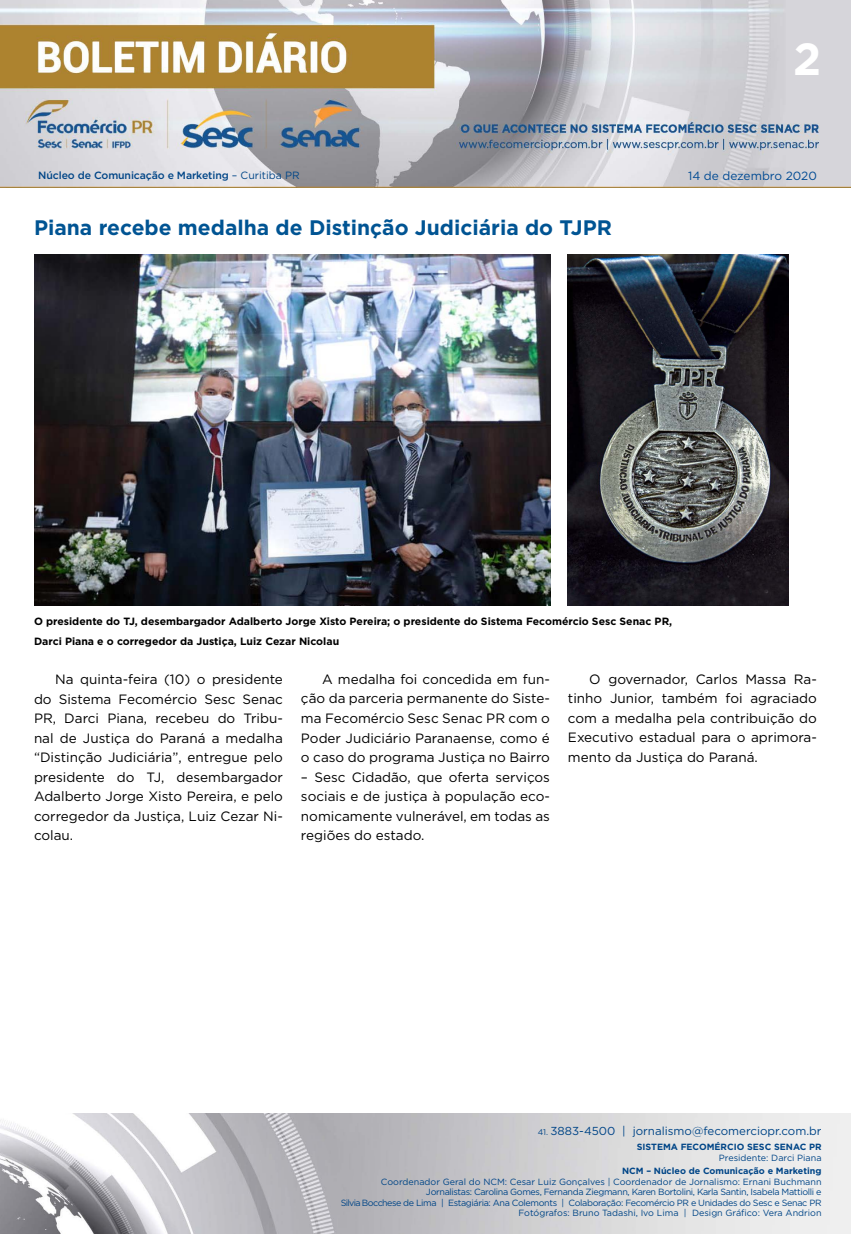
<style>
.page{position:relative;width:851px;height:1234px;background:#fff}
.page>*{position:absolute;margin:0;border:0;box-sizing:border-box;transform-origin:0 0}
.t1{font:700 45px "Gotham";color:#fff}
.t2{font:700 21px "Gotham";color:#005493}
.t3{font:13.5px/19.5px "Gotham";color:#000;text-align:justify}
.t4{font:11.85px "Gotham";color:#004a93}
.t5{font:11.55px "Gotham";color:#004587}
.t6{font:700 10.5px/19.5px "Gotham";color:#000}
.t7{font:500 10.5px "Gotham";letter-spacing:-.01em;color:#004587}
.t8{font:9px/10.5px "Gotham";letter-spacing:-.04em;color:#004587;text-align:right}
.t9{font:700 9px "Gotham";color:#004587}
.t10{font:9px "Gotham";color:#004587}
.s1{font-weight:400}
.s2{font-size:8.25px}
</style>
<div class="page">
<img style="left:0;top:0;width:850px;height:188px">
<img style="left:0;top:1113px;width:850px;height:120px">
<img style="left:567px;top:255px;width:221px;height:351px">
<img style="left:34px;top:255px;width:516px;height:351px">
<h1 class="t1" style="left:793px;top:29px;width:30px">2</h1>
<p class="t7" style="left:38px;top:168px;width:263px">Núcleo de Comunicação e Marketing <span class="s1">– Curitiba PR</span></p>
<p class="t4" style="left:688px;top:168px;width:130px">14 de dezembro 2020</p>
<h2 class="t2" style="left:34px;top:214px;width:579px">Piana recebe medalha de Distinção Judiciária do TJPR</h2>
<p class="t6" style="left:34px;top:611px;width:639px">O presidente do TJ, desembargador Adalberto Jorge Xisto Pereira; o presidente do Sistema Fecomércio Sesc Senac PR,<br>Darci Piana e o corregedor da Justiça, Luiz Cezar Nicolau</p>
<p class="t3" style="left:34px;top:669px;width:250px;text-indent:21px">Na quinta-feira (10) o presidente do Sistema Fecomércio Sesc Senac PR, Darci Piana, recebeu do Tribu&shy;nal de Justiça do Paraná a medalha “Distinção Judiciária”, entregue pelo presidente do TJ, desembargador Adalberto Jorge Xisto Pereira, e pelo corregedor da Justiça, Luiz Cezar Ni&shy;colau.</p>
<p class="t3" style="left:301px;top:669px;width:250px;text-indent:21px">A medalha foi concedida em fun&shy;ção da parceria permanente do Siste&shy;ma Fecomércio Sesc Senac PR com o Poder Judiciário Paranaense, como é o caso do programa Justiça no Bairro</p>
<p class="t3" style="left:301px;top:766px;width:250px">– Sesc Cidadão, que oferta serviços sociais e de justiça à população eco&shy;nomicamente vulnerável, em todas as regiões do estado.</p>
<p class="t3" style="left:568px;top:669px;width:250px;text-indent:21px">O governador, Carlos Massa Ra&shy;tinho Junior, também foi agraciado com a medalha pela contribuição do Executivo estadual para o aprimora&shy;mento da Justiça do Paraná.</p>
<p class="t5" style="left:537px;top:1123px;width:285px"><span class="s2">41.</span> 3883-4500 | jornalismo@fecomerciopr.com.br</p>
<p class="t9" style="left:636px;top:1140px;width:186px">SISTEMA FECOMÉRCIO SESC SENAC PR</p>
<p class="t10" style="left:718px;top:1151px;width:104px">Presidente: Darci Piana</p>
<p class="t9" style="left:622px;top:1164px;width:201px">NCM – Núcleo de Comunicação e Marketing</p>
<p class="t8" style="left:341px;top:1175px;width:482px">Coordenador Geral do NCM: Cesar Luiz Gonçalves | Coordenador de Jornalismo: Ernani Buchmann Jornalistas: Carolina Gomes, Fernanda Ziegmann, Karen Bortolini, Karla Santin, Isabela Mattiolli e<br>Silvia Bocchese de Lima | Estagiária: Ana Colemonts | Colaboração: Fecomércio PR e Unidades do Sesc e Senac PR Fotógrafos: Bruno Tadashi, Ivo Lima | Design Gráfico: Vera Andrion</p>
</div>
